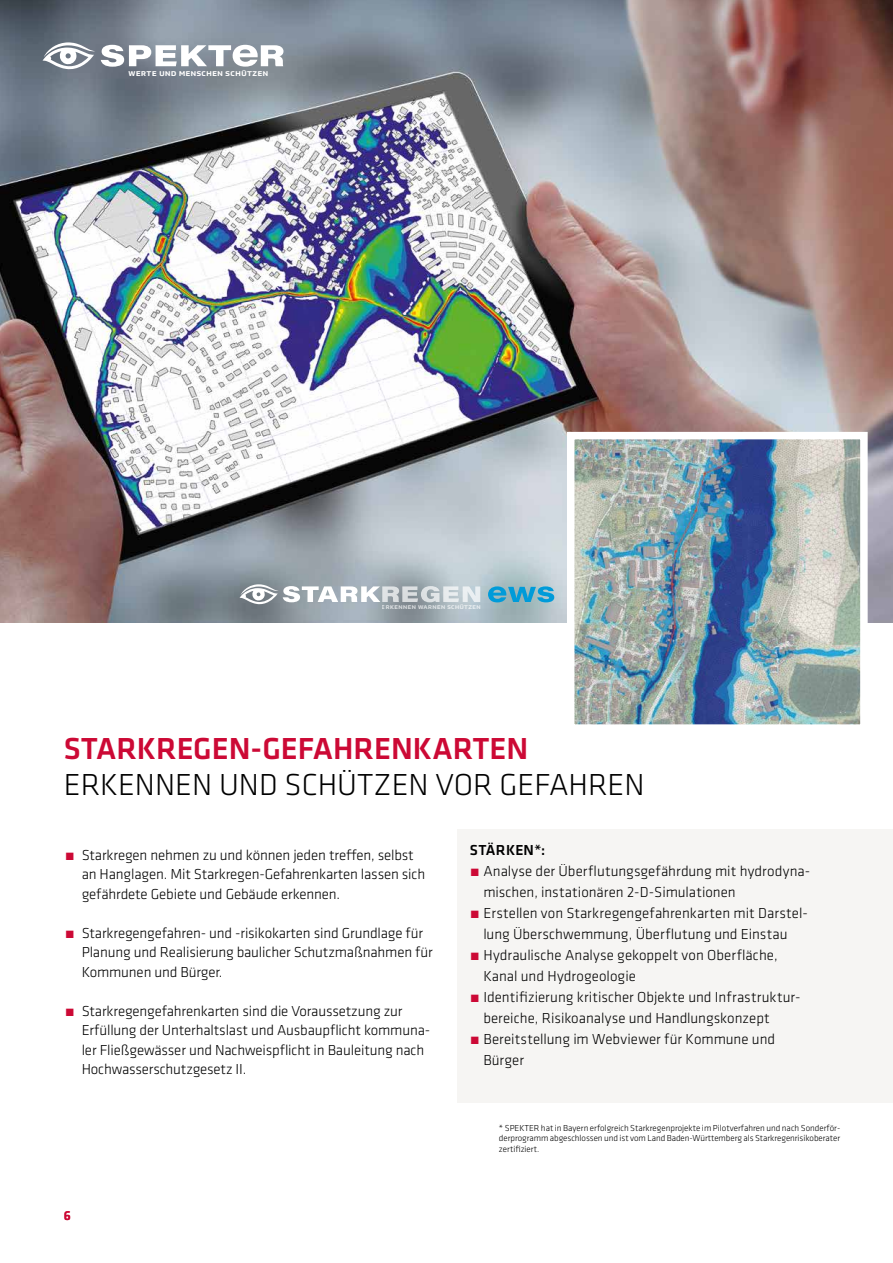
<style>
.page{position:relative;width:893px;height:1263px;background:#fff}
.page>*{position:absolute;margin:0;border:0;box-sizing:border-box;transform-origin:0 0}
.t1{font:300 31.5px "GC Klavika Fein";color:#000}
.t2{font:500 31.5px "GC Klavika Fein";color:#cc0935}
.t3{font:300 15px/19.5px "GC Klavika Fein";letter-spacing:-.01em;color:#000}
.t4{font:500 15px "GC Klavika Fein";letter-spacing:.02em;color:#000}
.t5{font:500 13.5px "GC Klavika Fein";color:#cc0935}
.t6{font:300 9px/10.8px "GC Klavika Fein";letter-spacing:-.005em;color:#000;text-align:justify}
.t7{font:700 6.75px "Prometo";letter-spacing:.075em;color:#fff;scale:1.1 1}
.t8{font:700 5.25px "Prometo";letter-spacing:.075em;color:#fff;scale:1.1 1}
.s1{color:#cc0935}
</style>
<div class="page">
<img style="left:0;top:0;width:893px;height:622px">
<div style="left:457px;top:830px;width:436px;height:273px;background:#f6f5f3"></div>
<img style="left:576px;top:441px;width:283px;height:282px">
<div style="left:567px;top:432px;width:301px;height:300px;border:8px solid #fff"></div>
<svg style="left:488px;top:586px;width:66px;height:16px"></svg>
<svg style="left:240px;top:584px;width:240px;height:21px"></svg>
<svg style="left:43px;top:42px;width:52px;height:29px"></svg>
<svg style="left:101px;top:45px;width:182px;height:22px"></svg>
<p class="t7" style="left:129px;top:69px;width:128px">WERTE UND MENSCHEN SCHÜTZEN</p>
<p class="t8" style="left:382px;top:604px;width:91px">ERKENNEN WARNEN SCHÜTZEN</p>
<h1 class="t2" style="left:64px;top:727px;width:466px">STARKREGEN-GEFAHRENKARTEN</h1>
<h1 class="t1" style="left:64px;top:766px;width:582px">ERKENNEN UND SCHÜTZEN VOR GEFAHREN</h1>
<p class="t3" style="left:82px;top:845px;width:345px;text-indent:-17px"><span class="s1">•</span> Starkregen nehmen zu und können jeden treffen, selbst an Hanglagen. Mit Starkregen-Gefahrenkarten lassen sich gefährdete Gebiete und Gebäude erkennen.</p>
<p class="t3" style="left:82px;top:923px;width:353px;text-indent:-17px"><span class="s1">•</span> Starkregengefahren- und -risikokarten sind Grundlage für<br>Planung und Realisierung baulicher Schutzmaßnahmen für<br>Kommunen und Bürger.</p>
<p class="t3" style="left:82px;top:1001px;width:350px;text-indent:-17px"><span class="s1">•</span> Starkregengefahrenkarten sind die Voraussetzung zur Erfüllung der Unterhaltslast und Ausbaupflicht kommuna&shy;ler Fließgewässer und Nachweispflicht in Bauleitung nach Hochwasserschutzgesetz II.</p>
<p class="t5" style="left:64px;top:1207px;width:9px">6</p>
<p class="t4" style="left:470px;top:839px;width:77px">STÄRKEN*:</p>
<p class="t3" style="left:483px;top:860px;width:328px;line-height:21px;text-indent:-13px"><span class="s1">•</span> Analyse der Überflutungsgefährdung mit hydrodyna&shy;mischen, instationären 2-D-Simulationen</p>
<p class="t3" style="left:470px;top:902px;width:339px;line-height:21px;text-align:center"><span class="s1">•</span> Erstellen von Starkregengefahrenkarten mit Darstel&shy;lung Überschwemmung, Überflutung und Einstau</p>
<p class="t3" style="left:483px;top:944px;width:296px;line-height:21px;text-indent:-13px"><span class="s1">•</span> Hydraulische Analyse gekoppelt von Oberfläche,<br>Kanal und Hydrogeologie</p>
<p class="t3" style="left:483px;top:986px;width:319px;line-height:21px;text-indent:-13px"><span class="s1">•</span> Identifizierung kritischer Objekte und Infrastruktur&shy;bereiche, Risikoanalyse und Handlungskonzept</p>
<p class="t3" style="left:483px;top:1028px;width:293px;line-height:21px;text-indent:-13px"><span class="s1">•</span> Bereitstellung im Webviewer für Kommune und<br>Bürger</p>
<p class="t6" style="left:499px;top:1122px;width:343px">* SPEKTER hat in Bayern erfolgreich Starkregenprojekte im Pilotverfahren und nach Sonderför&shy;derprogramm abgeschlossen und ist vom Land Baden-Württemberg als Starkregenrisikoberater zertifiziert.</p>
</div>
